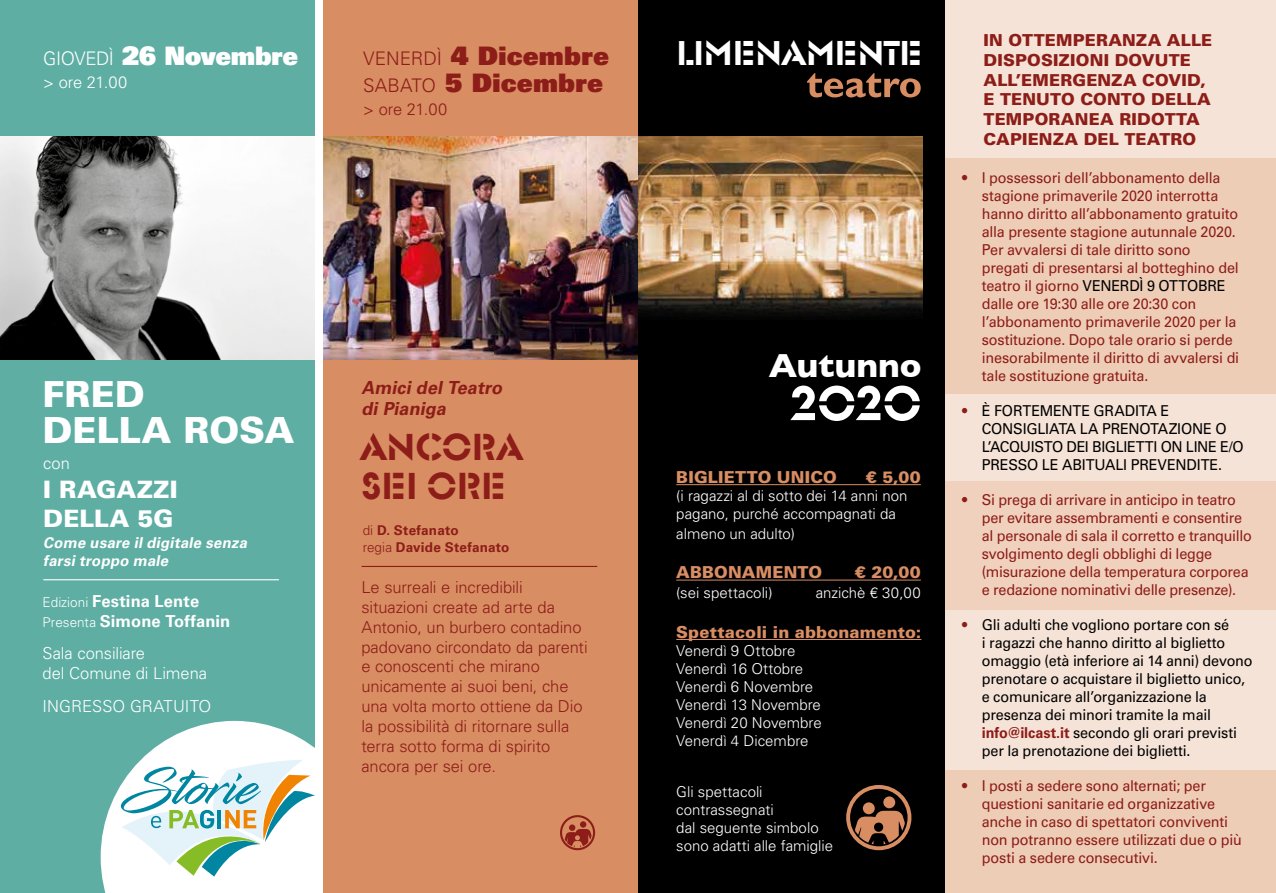
<style>
.page{position:relative;width:1276px;height:893px;background:#fff}
.page>*{position:absolute;margin:0;border:0;box-sizing:border-box;transform-origin:0 0}
.t1{font:50.4px "Glaser Ste D";color:#fff}
.t2{font:39px/39px "Glaser Ste D";letter-spacing:.01em;color:#8d1d18}
.t3{font:900 36px/36px "Univers LT Std";color:#fff}
.t4{font:35.85px "Glaser Ste D";letter-spacing:.015em;color:#fff}
.t5{font:700 34.05px "Gill Sans";color:#fff}
.t6{font:25.5px/27px "Univers LT Std X Black";letter-spacing:.01em;color:#8d1d18}
.t7{font:25.5px "Univers LT Std X Black";letter-spacing:-.015em;color:#fff}
.t8{font:900 24px/28.8px "Univers LT Std";letter-spacing:.01em;color:#fff}
.t9{font:italic 700 18px/21.6px "Univers LT Std";color:#8d1d18}
.t10{font:300 16.5px/19.8px "Univers LT Std";letter-spacing:-.005em;color:#8d1d18}
.t11{font:900 16.5px/19.8px "Univers LT Std";letter-spacing:.01em;color:#8d1d18}
.t12{font:900 16.5px "Univers LT Std";letter-spacing:.01em;color:#d88d63}
.t13{font:300 16.5px/19.8px "Univers LT Std";letter-spacing:-.005em;color:#fff}
.t14{font:700 16.5px/19.8px "Univers LT Std";letter-spacing:.005em;color:#fff}
.t15{font:15px/18px "Univers LT Std";letter-spacing:-.015em;color:#8d1d18;scale:.96 1}
.t16{font:15px/18px "Univers LT Std";letter-spacing:-.015em;color:#000;scale:.96 1}
.t17{font:300 15px/18px "Univers LT Std";color:#fff}
.t18{font:italic 700 15px/18px "Univers LT Std";color:#fff}
.t19{font:700 13.5px/16.2px "Univers LT Std";letter-spacing:.015em;color:#8d1d18}
.s1{font-family:"Univers LT Std";font-weight:300;font-size:18.75px}
.s2{font-weight:300}
.s3{font-weight:300;font-size:13.5px}
.s4{color:#000}
.s5{color:#8d1d18}
.s6{font-weight:700;color:#8d1d18}
</style>
<div class="page">
<div style="left:944px;top:156px;width:332px;height:240px;background:#eecdb7"></div>
<div style="left:944px;top:477px;width:332px;height:133px;background:#f0d1bd"></div>
<div style="left:944px;top:761px;width:332px;height:132px;background:#eecdb7"></div>
<div style="left:944px;top:394px;width:332px;height:86px;background:#f6e3d7"></div>
<div style="left:943px;top:0;width:333px;height:158px;background:#f6e3d7"></div>
<div style="left:944px;top:610px;width:332px;height:160px;background:#f6e3d7"></div>
<div style="left:0;top:0;width:315px;height:893px;background:#5eaea3"></div>
<svg style="left:156px;top:721px;width:158px;height:26px;fill:#fff"></svg>
<div style="left:323px;top:0;width:315px;height:893px;background:#d88d63"></div>
<img style="left:0;top:137px;width:315px;height:222px">
<img style="left:323px;top:137px;width:315px;height:222px">
<hr style="left:361px;top:566px;width:236px;height:1px;background:#8d1d18">
<hr style="left:43px;top:579px;width:236px;height:1px;background:#fff">
<div style="left:560px;top:815px;width:35px;height:35px;border:2px solid #8d1d18;border-radius:50%"></div>
<div style="left:580px;top:821px;width:6px;height:7px;background:#8d1d18;border-radius:50%"></div>
<div style="left:569px;top:824px;width:6px;height:7px;background:#8d1d18;border-radius:50%"></div>
<svg style="left:564px;top:829px;width:27px;height:18px"></svg>
<svg style="left:100px;top:747px;width:215px;height:146px;background:#d4e6df"></svg>
<div style="left:638px;top:0;width:306px;height:893px;background:#000"></div>
<hr style="left:676px;top:484px;width:245px;height:1px;background:#d88d63">
<hr style="left:676px;top:580px;width:245px;height:1px;background:#d88d63">
<hr style="left:676px;top:639px;width:245px;height:1px;background:#d88d63">
<div style="left:846px;top:785px;width:65px;height:65px;border:4px solid #d88d63;border-radius:50%"></div>
<div style="left:883px;top:796px;width:12px;height:12px;background:#d88d63;border-radius:50%"></div>
<div style="left:862px;top:802px;width:12px;height:12px;background:#d88d63;border-radius:50%"></div>
<svg style="left:855px;top:811px;width:50px;height:33px"></svg>
<svg style="left:807px;top:73px;width:113px;height:24px"></svg>
<img style="left:638px;top:137px;width:284px;height:179px">
<h3 class="t7" style="left:43px;top:39px;width:256px"><span class="s1">GIOVEDÌ</span> 26 Novembre</h3>
<p class="t13" style="left:43px;top:72px;width:85px">&gt; ore 21.00</p>
<h3 class="t6" style="left:363px;top:42px;width:247px"><span class="s1">VENERDÌ</span> 4 Dicembre<br><span class="s1">SABATO</span> 5 Dicembre</h3>
<p class="t10" style="left:363px;top:99px;width:85px">&gt; ore 21.00</p>
<h3 class="t3" style="left:43px;top:376px;width:253px">FRED<br>DELLA ROSA</h3>
<p class="t9" style="left:361px;top:377px;width:146px">Amici del Teatro di Pianiga</p>
<h2 class="t2" style="left:361px;top:429px;width:162px">ANCORA<br>SEI ORE</h2>
<p class="t19" style="left:363px;top:523px;width:148px"><span class="s2">di</span> D. Stefanato<br><span class="s2">regia</span> Davide Stefanato</p>
<p class="t13" style="left:43px;top:453px;width:28px">con</p>
<h3 class="t8" style="left:43px;top:474px;width:136px">I RAGAZZI<br>DELLA 5G</h3>
<p class="t18" style="left:43px;top:533px;width:208px">Come usare il digitale senza farsi troppo male</p>
<p class="t14" style="left:43px;top:592px;width:189px"><span class="s3">Edizioni</span> Festina Lente<br><span class="s3">Presenta</span> Simone Toffanin</p>
<p class="t13" style="left:43px;top:644px;width:166px">Sala consiliare<br>del Comune di Limena</p>
<p class="t13" style="left:43px;top:696px;width:170px">INGRESSO GRATUITO</p>
<p class="t10" style="left:361px;top:577px;width:228px">Le surreali e incredibili situazioni create ad arte da<br>Antonio, un burbero contadino padovano circondato da parenti e conoscenti che mirano unicamente ai suoi beni, che una volta morto ottiene da Dio la possibilità di ritornare sulla terra sotto forma di spirito ancora per sei ore.</p>
<h3 class="t4" style="left:677px;top:33px;width:246px">LIMENAMENTE</h3>
<h3 class="t5" style="left:769px;top:339px;width:154px">Autunno</h3>
<h1 class="t1" style="left:790px;top:375px;width:133px">2020</h1>
<p class="t12" style="left:676px;top:467px;width:162px">BIGLIETTO UNICO</p>
<p class="t12" style="left:866px;top:467px;width:56px">€ 5,00</p>
<p class="t17" style="left:676px;top:487px;width:233px">(i ragazzi al di sotto dei 14 anni non pagano, purché accompagnati da</p>
<p class="t17" style="left:676px;top:524px;width:120px">almeno un adulto)</p>
<p class="t12" style="left:676px;top:562px;width:148px">ABBONAMENTO</p>
<p class="t12" style="left:855px;top:562px;width:67px">€ 20,00</p>
<p class="t17" style="left:676px;top:584px;width:98px">(sei spettacoli)</p>
<p class="t17" style="left:816px;top:584px;width:107px">anzichè € 30,00</p>
<p class="t12" style="left:676px;top:622px;width:247px">Spettacoli in abbonamento:</p>
<p class="t17" style="left:676px;top:641px;width:147px">Venerdì 9 Ottobre<br>Venerdì 16 Ottobre<br>Venerdì 6 Novembre<br>Venerdì 13 Novembre<br>Venerdì 20 Novembre<br>Venerdì 4 Dicembre</p>
<p class="t17" style="left:676px;top:782px;width:158px">Gli spettacoli contrassegnati<br>dal seguente simbolo sono adatti alle famiglie</p>
<p class="t11" style="left:983px;top:30px;width:230px">IN OTTEMPERANZA ALLE<br>DISPOSIZIONI DOVUTE<br>ALL’EMERGENZA COVID,<br>E TENUTO CONTO DELLA<br>TEMPORANEA RIDOTTA<br>CAPIENZA DEL TEATRO</p>
<p class="t15" style="left:982px;top:169px;width:270px;text-indent:-19px">• I possessori dell’abbonamento della stagione primaverile 2020 interrotta hanno diritto all’abbonamento gratuito alla presente stagione autunnale 2020.<br>Per avvalersi di tale diritto sono pregati di presentarsi al botteghino del teatro il giorno <span class="s4">VENERDÌ 9 OTTOBRE </span>dalle ore 19:30 alle ore 20:30 con l’abbonamento primaverile 2020 per la sostituzione. Dopo tale orario si perde inesorabilmente il diritto di avvalersi di tale sostituzione gratuita.</p>
<p class="t16" style="left:982px;top:402px;width:274px;text-indent:-19px"><span class="s5">•</span> È FORTEMENTE GRADITA E<br>CONSIGLIATA LA PRENOTAZIONE O<br>L’ACQUISTO DEI BIGLIETTI ON LINE E/O<br>PRESSO LE ABITUALI PREVENDITE.</p>
<p class="t15" style="left:982px;top:491px;width:283px;text-indent:-19px">• Si prega di arrivare in anticipo in teatro per evitare assembramenti e consentire al personale di sala il corretto e tranquillo svolgimento degli obblighi di legge (misurazione della temperatura corporea e redazione nominativi delle presenze).</p>
<p class="t16" style="left:982px;top:616px;width:284px;text-indent:-19px"><span class="s5">•</span> Gli adulti che vogliono portare con sé<br>i ragazzi che hanno diritto al biglietto omaggio (età inferiore ai 14 anni) devono prenotare o acquistare il biglietto unico, e comunicare all’organizzazione la presenza dei minori tramite la mail <span class="s6">info@ilcast.it</span> secondo gli orari previsti per la prenotazione dei biglietti.</p>
<p class="t15" style="left:982px;top:777px;width:272px;text-indent:-19px">• I posti a sedere sono alternati; per questioni sanitarie ed organizzative anche in caso di spettatori conviventi non potranno essere utilizzati due o più posti a sedere consecutivi.</p>
</div>
